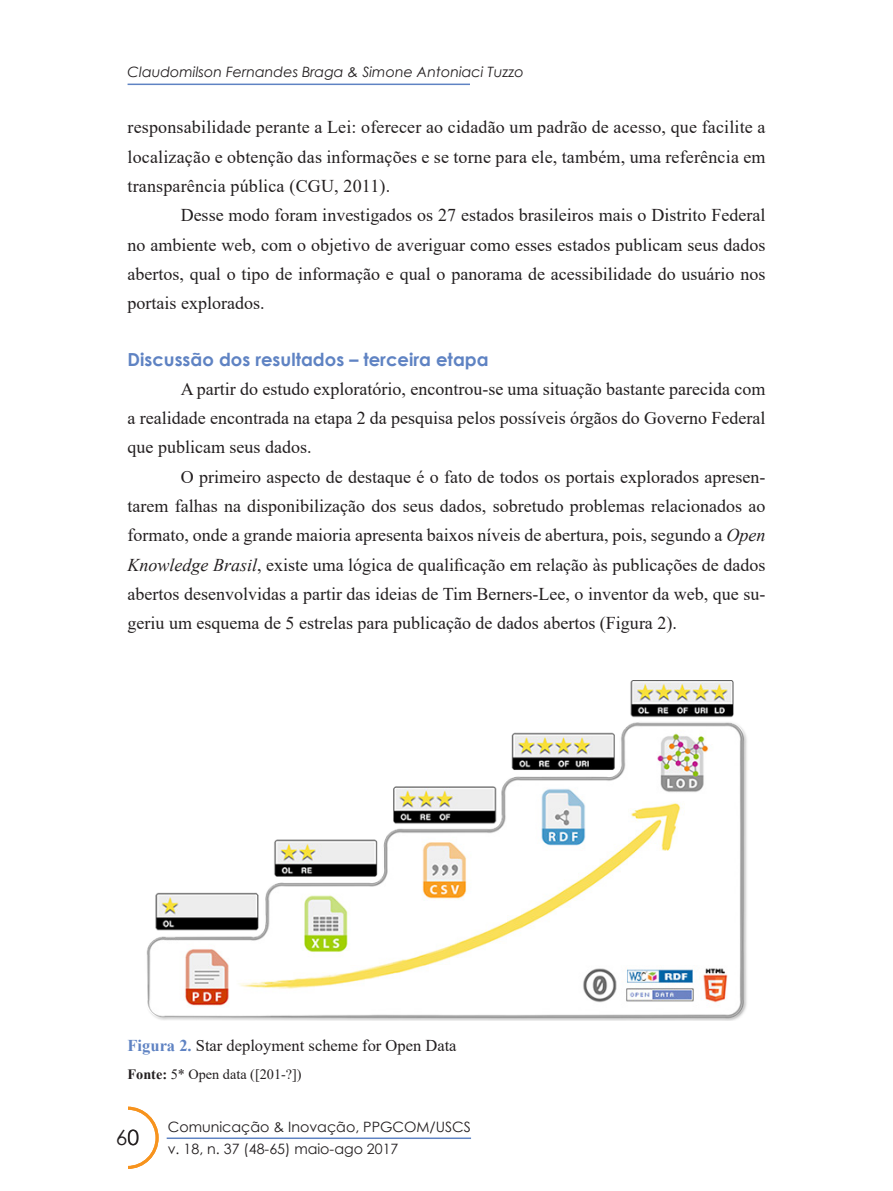
<style>
.page{position:relative;width:893px;height:1191px;background:#fff}
.page>*{position:absolute;margin:0;border:0;box-sizing:border-box;transform-origin:0 0}
.t1{font:21px "Century Gothic";color:#231f20}
.TEXTO{font:18px/29.2px "Times New Roman";color:#231f20;text-align:justify}
.sub2{font:700 18px "Century Gothic";color:#5f83c3}
.legenda_figura{font:16.5px "Times New Roman";color:#231f20}
.t2{font:14.25px/22.2px "Century Gothic";color:#231f20}
.t3{font:italic 14.25px "Century Gothic";color:#231f20}
.fonte{font:14.25px "Times New Roman";color:#231f20}
.s1{font-style:italic}
.s2{font-weight:700;color:#5f83c3}
.s3{font-weight:700}
</style>
<div class="page">
<hr style="left:128px;top:84px;width:342px;height:1px;background:#5f83c3">
<hr style="left:167px;top:1137px;width:304px;height:2px;background:#5f83c3">
<div style="left:96px;top:1106px;width:63px;height:62px;border:3px solid #f7931d;border-radius:50%"></div>
<div style="left:93px;top:1103px;width:34px;height:70px;background:#fff"></div>
<img style="left:146px;top:681px;width:601px;height:339px">
<p class="t3" style="left:128px;top:62px;width:398px">Claudomilson Fernandes Braga &amp; Simone Antoniaci Tuzzo</p>
<p class="TEXTO" style="left:128px;top:112px;width:639px">responsabilidade perante a Lei: oferecer ao cidadão um padrão de acesso, que facilite a localização e obtenção das informações e se torne para ele, também, uma referência em transparência pública (CGU, 2011).</p>
<p class="TEXTO" style="left:128px;top:200px;width:639px;text-indent:53px">Desse modo foram investigados os 27 estados brasileiros mais o Distrito Federal no ambiente web, com o objetivo de averiguar como esses estados publicam seus dados abertos, qual o tipo de informação e qual o panorama de acessibilidade do usuário nos portais explorados.</p>
<p class="sub2" style="left:128px;top:345px;width:363px">Discussão dos resultados – terceira etapa</p>
<p class="TEXTO" style="left:128px;top:373px;width:639px;text-indent:53px">A partir do estudo exploratório, encontrou-se uma situação bastante parecida com a realidade encontrada na etapa 2 da pesquisa pelos possíveis órgãos do Governo Federal que publicam seus dados.</p>
<p class="TEXTO" style="left:128px;top:461px;width:639px;text-indent:53px">O primeiro aspecto de destaque é o fato de todos os portais explorados apresen&shy;tarem falhas na disponibilização dos seus dados, sobretudo problemas relacionados ao formato, onde a grande maioria apresenta baixos níveis de abertura, pois, segundo a <span class="s1">Open Knowledge Brasil</span>, existe uma lógica de qualificação em relação às publicações de dados abertos desenvolvidas a partir das ideias de Tim Berners-Lee, o inventor da web, que su&shy;geriu um esquema de 5 estrelas para publicação de dados abertos (Figura 2).</p>
<p class="legenda_figura" style="left:128px;top:1033px;width:331px"><span class="s2">Figura 2.</span> Star deployment scheme for Open Data</p>
<p class="fonte" style="left:128px;top:1063px;width:176px"><span class="s3">Fonte:</span> 5* Open data ([201-?])</p>
<p class="t1" style="left:116px;top:1123px;width:25px">60</p>
<p class="t2" style="left:168px;top:1115px;width:305px">Comunicação &amp; Inovação, PPGCOM/USCS v. 18, n. 37 (48-65) maio-ago 2017</p>
</div>
